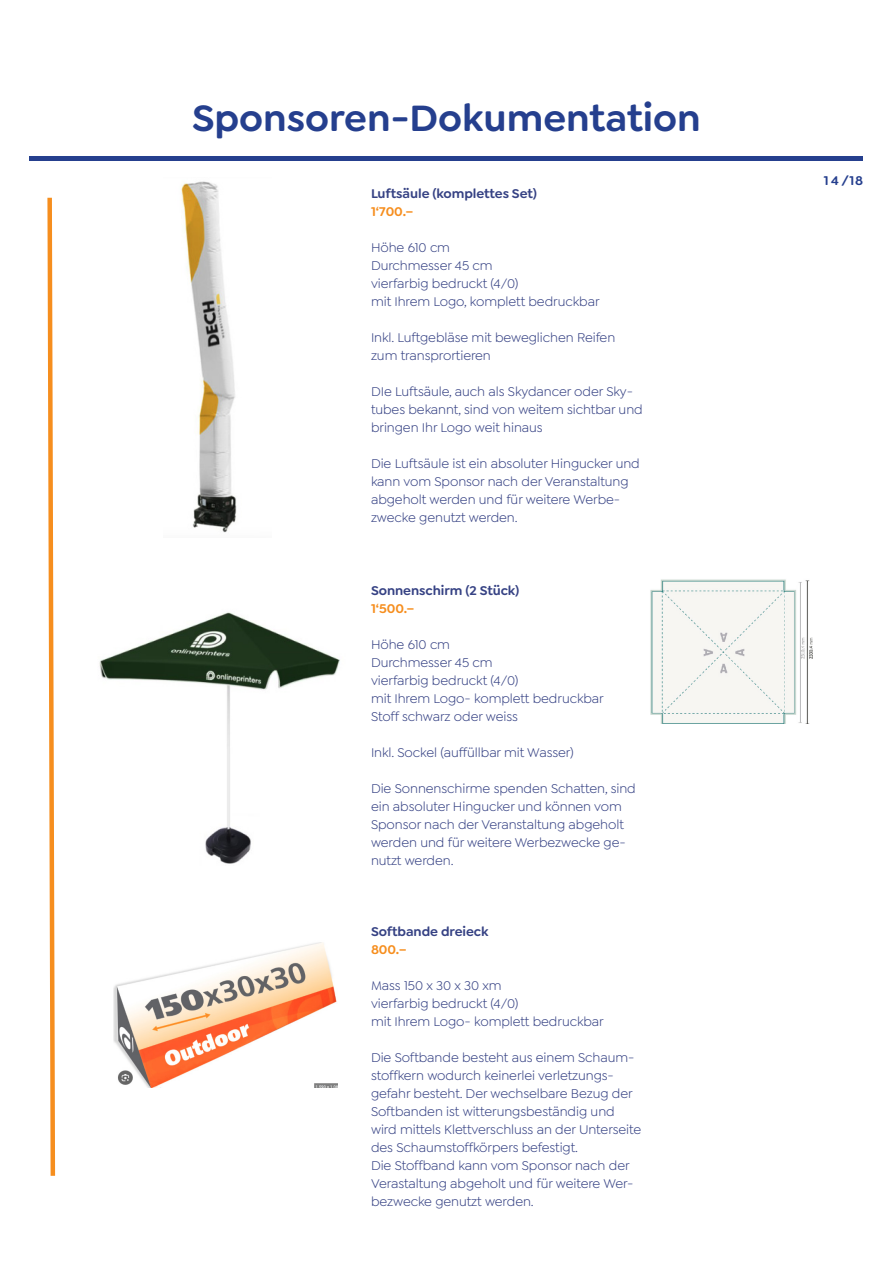
<style>
.page{position:relative;width:893px;height:1263px;background:#fff}
.page>*{position:absolute;margin:0;border:0;box-sizing:border-box;transform-origin:0 0}
.t1{font:600 39px "Goldplay";color:#253f8e}
.t2{font:13.5px/18px "Goldplay";letter-spacing:-.005em;color:#364284}
.t3{font:600 13.5px "Goldplay";letter-spacing:-.005em;color:#364284}
.t4{font:600 13.5px "Goldplay";letter-spacing:-.005em;color:#f68e1e}
.t5{font:600 13.5px "Goldplay";color:#253f8e}
</style>
<div class="page">
<div style="left:30px;top:156px;width:833px;height:5px;background:#253f8e"></div>
<img style="left:181px;top:181px;width:56px;height:352px">
<img style="left:99px;top:612px;width:241px;height:252px">
<img style="left:650px;top:579px;width:162px;height:144px">
<img style="left:113px;top:942px;width:224px;height:145px">
<svg style="left:47px;top:197px;width:9px;height:979px"></svg>
<h1 class="t1" style="left:192px;top:93px;width:510px">Sponsoren-Dokumentation</h1>
<p class="t3" style="left:371px;top:185px;width:168px">Luftsäule (komplettes Set)</p>
<p class="t4" style="left:371px;top:203px;width:44px">1‘700.–</p>
<p class="t2" style="left:371px;top:238px;width:81px">Höhe 610 cm</p>
<p class="t2" style="left:371px;top:256px;width:123px">Durchmesser 45 cm</p>
<p class="t2" style="left:371px;top:274px;width:149px">vierfarbig bedruckt (4/0)</p>
<p class="t2" style="left:371px;top:292px;width:230px">mit Ihrem Logo, komplett bedruckbar</p>
<p class="t2" style="left:371px;top:328px;width:246px">Inkl. Luftgebläse mit beweglichen Reifen zum transprortieren</p>
<p class="t2" style="left:371px;top:382px;width:273px">DIe Luftsäule, auch als Skydancer oder Sky&shy;tubes bekannt, sind von weitem sichtbar und bringen Ihr Logo weit hinaus</p>
<p class="t2" style="left:371px;top:454px;width:270px">Die Luftsäule ist ein absoluter Hingucker und kann vom Sponsor nach der Veranstaltung abgeholt werden und für weitere Werbe&shy;zwecke genutzt werden.</p>
<p class="t3" style="left:371px;top:582px;width:150px">Sonnenschirm (2 Stück)</p>
<p class="t4" style="left:371px;top:600px;width:45px">1‘500.–</p>
<p class="t2" style="left:371px;top:635px;width:81px">Höhe 610 cm</p>
<p class="t2" style="left:371px;top:653px;width:123px">Durchmesser 45 cm</p>
<p class="t2" style="left:371px;top:671px;width:149px">vierfarbig bedruckt (4/0)</p>
<p class="t2" style="left:371px;top:689px;width:234px">mit Ihrem Logo- komplett bedruckbar</p>
<p class="t2" style="left:371px;top:707px;width:149px">Stoff schwarz oder weiss</p>
<p class="t2" style="left:371px;top:743px;width:204px">Inkl. Sockel (auffüllbar mit Wasser)</p>
<p class="t2" style="left:371px;top:779px;width:266px">Die Sonnenschirme spenden Schatten, sind ein absoluter Hingucker und können vom Sponsor nach der Veranstaltung abgeholt werden und für weitere Werbezwecke ge&shy;nutzt werden.</p>
<p class="t3" style="left:371px;top:923px;width:119px">Softbande dreieck</p>
<p class="t4" style="left:371px;top:941px;width:37px">800.–</p>
<p class="t2" style="left:371px;top:976px;width:132px">Mass 150 x 30 x 30 xm</p>
<p class="t2" style="left:371px;top:994px;width:149px">vierfarbig bedruckt (4/0)</p>
<p class="t2" style="left:371px;top:1012px;width:234px">mit Ihrem Logo- komplett bedruckbar</p>
<p class="t2" style="left:371px;top:1048px;width:272px">Die Softbande besteht aus einem Schaum&shy;stoffkern wodurch keinerlei verletzungs&shy;gefahr besteht. Der wechselbare Bezug der Softbanden ist witterungsbeständig und wird mittels Klettverschluss an der Unterseite des Schaumstoffkörpers befestigt.</p>
<p class="t2" style="left:371px;top:1156px;width:264px">Die Stoffband kann vom Sponsor nach der<br>Verastaltung abgeholt und für weitere Wer&shy;bezwecke genutzt werden.</p>
<p class="t5" style="left:824px;top:172px;width:41px">14/18</p>
</div>
